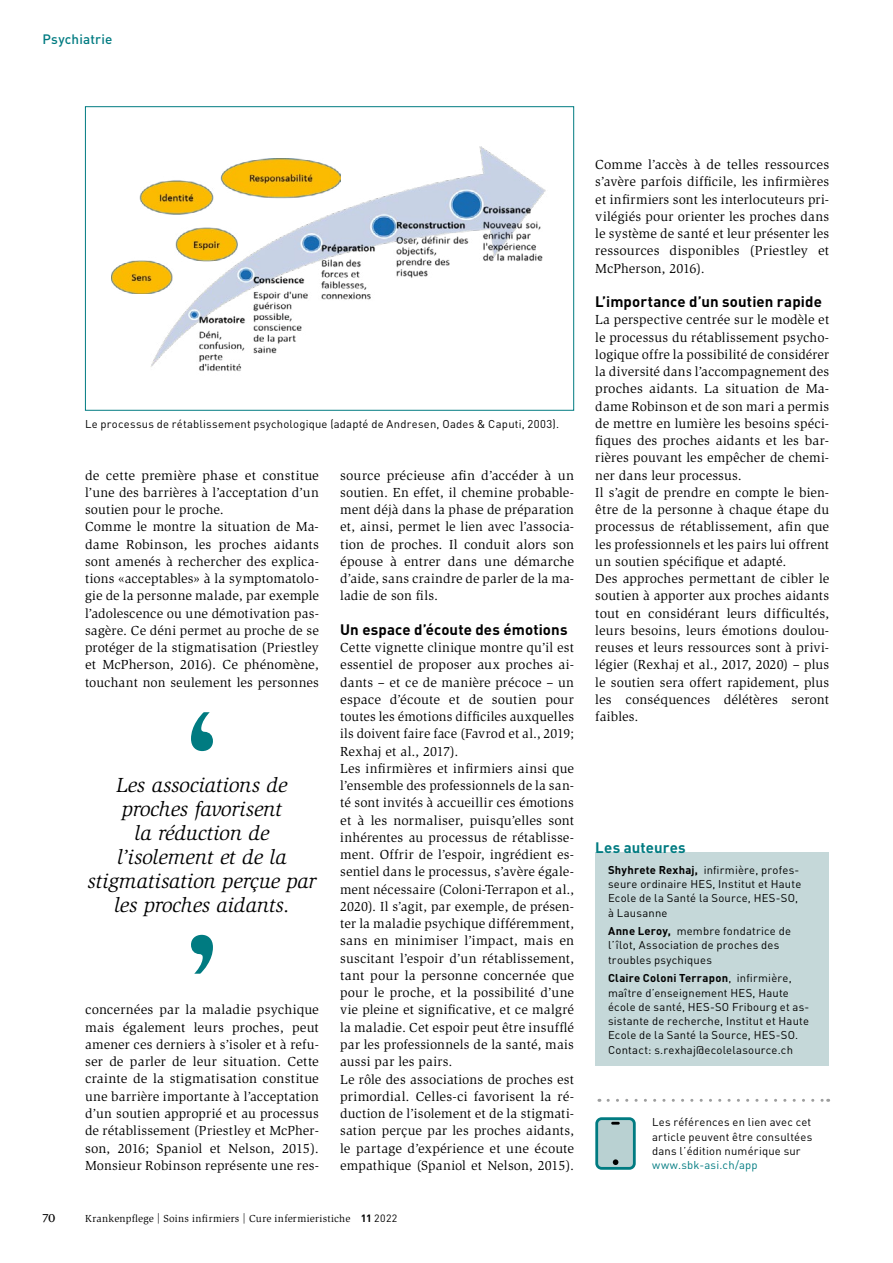
<style>
.page{position:relative;width:893px;height:1263px;background:#fff}
.page>*{position:absolute;margin:0;border:0;box-sizing:border-box;transform-origin:0 0}
.t1{font:italic 21px/24px "Slimbach Std";color:#000;text-align:center}
.t2{font:700 15px "DIN Pro";letter-spacing:.01em;color:#000}
.t3{font:700 15px "DIN Pro";letter-spacing:.005em;color:#007b81}
.t4{font:13.5px/17.2px "Slimbach Std";letter-spacing:.01em;color:#000}
.t5{font:500 13.5px "DIN Pro";letter-spacing:.01em;color:#007b81}
.t6{font:700 12px "Esta Pro";color:#000}
.t7{font:11.25px/14.2px "DIN Pro";letter-spacing:.02em;color:#000}
.t8{font:11.25px "DIN Pro";letter-spacing:.02em;color:#007b81}
.t9{font:10.5px "Slimbach Std";letter-spacing:.025em;color:#000}
.s1{font-family:"DIN Pro";font-weight:700}
.s2{font-family:"DIN Pro"}
.s3{font-weight:700}
</style>
<div class="page">
<div style="left:595px;top:852px;width:234px;height:214px;background:#c5d8d9"></div>
<img style="left:112px;top:264px;width:10px;height:27px">
<img style="left:122px;top:146px;width:424px;height:226px">
<div style="left:85px;top:106px;width:489px;height:305px;border:1px solid #007b81"></div>
<svg style="left:191px;top:712px;width:22px;height:39px"></svg>
<svg style="left:191px;top:935px;width:22px;height:39px"></svg>
<div style="left:597px;top:1119px;width:37px;height:49px;background:#b9d1d2;border-radius:5px"></div>
<div style="left:595px;top:1117px;width:41px;height:53px;border:3px solid #007b81;border-radius:5px"></div>
<svg style="left:611px;top:1122px;width:9px;height:2px"></svg>
<svg style="left:613px;top:1159px;width:5px;height:6px"></svg>
<svg style="left:608px;top:1099px;width:221px;height:3px"></svg>
<p class="t5" style="left:43px;top:30px;width:71px">Psychiatrie</p>
<p class="t7" style="left:85px;top:416px;width:476px">Le processus de rétablissement psychologique (adapté de Andresen, Oades &amp; Caputi, 2003).</p>
<p class="t4" style="left:85px;top:467px;width:235px">de cette première phase et constitue l’une des barrières à l’acceptation d’un soutien pour le proche.<br>Comme le montre la situation de Ma&shy;dame Robinson, les proches aidants sont amenés à rechercher des explica&shy;tions «acceptables» à la symptomatolo&shy;gie de la personne malade, par exemple l’adolescence ou une démotivation pas&shy;sagère. Ce déni permet au proche de se protéger de la stigmatisation (Priestley et McPherson, 2016). Ce phénomène, touchant non seulement les personnes</p>
<h1 class="t1" style="left:88px;top:773px;width:230px">Les associations de proches favorisent<br>la réduction de l’isolement et de la stigmatisation perçue par les proches aidants.</h1>
<p class="t4" style="left:85px;top:1001px;width:235px;text-align:justify">concernées par la maladie psychique mais également leurs proches, peut amener ces derniers à s’isoler et à refu&shy;ser de parler de leur situation. Cette crainte de la stigmatisation constitue une barrière importante à l’acceptation d’un soutien approprié et au processus de rétablissement (Priestley et McPher&shy;son, 2016; Spaniol et Nelson, 2015).<br>Monsieur Robinson représente une res-</p>
<p class="t4" style="left:340px;top:467px;width:235px;text-align:justify">source précieuse afin d’accéder à un soutien. En effet, il chemine probable&shy;ment déjà dans la phase de préparation et, ainsi, permet le lien avec l’associa&shy;tion de proches. Il conduit alors son épouse à entrer dans une démarche d’aide, sans craindre de parler de la ma&shy;ladie de son fils.</p>
<p class="t2" style="left:340px;top:619px;width:229px">Un espace d’écoute des émotions</p>
<p class="t4" style="left:340px;top:639px;width:235px">Cette vignette clinique montre qu’il est essentiel de proposer aux proches ai&shy;dants – et ce de manière précoce – un espace d’écoute et de soutien pour toutes les émotions difficiles auxquelles ils doivent faire face (Favrod et al., 2019; Rexhaj et al., 2017).<br>Les infirmières et infirmiers ainsi que l’ensemble des professionnels de la san&shy;té sont invités à accueillir ces émotions et à les normaliser, puisqu’elles sont inhérentes au processus de rétablisse&shy;ment. Offrir de l’espoir, ingrédient es&shy;sentiel dans le processus, s’avère égale&shy;ment nécessaire (Coloni-Terrapon et al., 2020). Il s’agit, par exemple, de présen&shy;ter la maladie psychique différemment, sans en minimiser l’impact, mais en suscitant l’espoir d’un rétablissement, tant pour la personne concernée que pour le proche, et la possibilité d’une vie pleine et significative, et ce malgré la maladie. Cet espoir peut être insufflé par les professionnels de la santé, mais aussi par les pairs.<br>Le rôle des associations de proches est primordial. Celles-ci favorisent la ré&shy;duction de l’isolement et de la stigmati&shy;sation perçue par les proches aidants, le partage d’expérience et une écoute empathique (Spaniol et Nelson, 2015).</p>
<p class="t6" style="left:43px;top:1209px;width:15px">70</p>
<p class="t9" style="left:85px;top:1212px;width:314px">Krankenpflege | Soins infirmiers | Cure infermieristiche <span class="s1">11</span> <span class="s2">2022</span></p>
<p class="t4" style="left:595px;top:156px;width:235px;text-align:justify">Comme l’accès à de telles ressources s’avère parfois difficile, les infirmières et infirmiers sont les interlocuteurs pri&shy;vilégiés pour orienter les proches dans le système de santé et leur présenter les ressources disponibles (Priestley et McPherson, 2016).</p>
<p class="t2" style="left:595px;top:291px;width:228px">L’importance d’un soutien rapide</p>
<p class="t4" style="left:595px;top:311px;width:235px">La perspective centrée sur le modèle et le processus du rétablissement psycho&shy;logique offre la possibilité de considérer la diversité dans l’accompagnement des proches aidants. La situation de Ma&shy;dame Robinson et de son mari a permis de mettre en lumière les besoins spéci&shy;fiques des proches aidants et les bar&shy;rières pouvant les empêcher de chemi&shy;ner dans leur processus.<br>Il s’agit de prendre en compte le bien&shy;être de la personne à chaque étape du processus de rétablissement, afin que les professionnels et les pairs lui offrent un soutien spécifique et adapté.<br>Des approches permettant de cibler le soutien à apporter aux proches aidants tout en considérant leurs difficultés, leurs besoins, leurs émotions doulou&shy;reuses et leurs ressources sont à privi&shy;légier (Rexhaj et al., 2017, 2020) – plus le soutien sera offert rapidement, plus les conséquences délétères seront faibles.</p>
<p class="t3" style="left:595px;top:837px;width:92px">Les auteures</p>
<p class="t7" style="left:608px;top:862px;width:195px"><span class="s3">Shyhrete Rexhaj,</span> infirmière, profes&shy;seure ordinaire HES, Institut et Haute<br>Ecole de la Santé la Source, HES-SO, à Lausanne</p>
<p class="t7" style="left:608px;top:923px;width:184px"><span class="s3">Anne Leroy,</span> membre fondatrice de l’îlot, Association de proches des troubles psychiques</p>
<p class="t7" style="left:608px;top:970px;width:203px"><span class="s3">Claire Coloni Terrapon</span>, infirmière, maître d’enseignement HES, Haute école de santé, HES-SO Fribourg et as&shy;sistante de recherche, Institut et Haute Ecole de la Santé la Source, HES-SO.<br>Contact: s.rexhaj@ecolelasource.ch</p>
<p class="t7" style="left:652px;top:1114px;width:162px;text-align:justify">Les références en lien avec cet article peuvent être consultées dans l’édition numérique sur</p>
<p class="t8" style="left:652px;top:1157px;width:107px">www.sbk-asi.ch/app</p>
</div>
